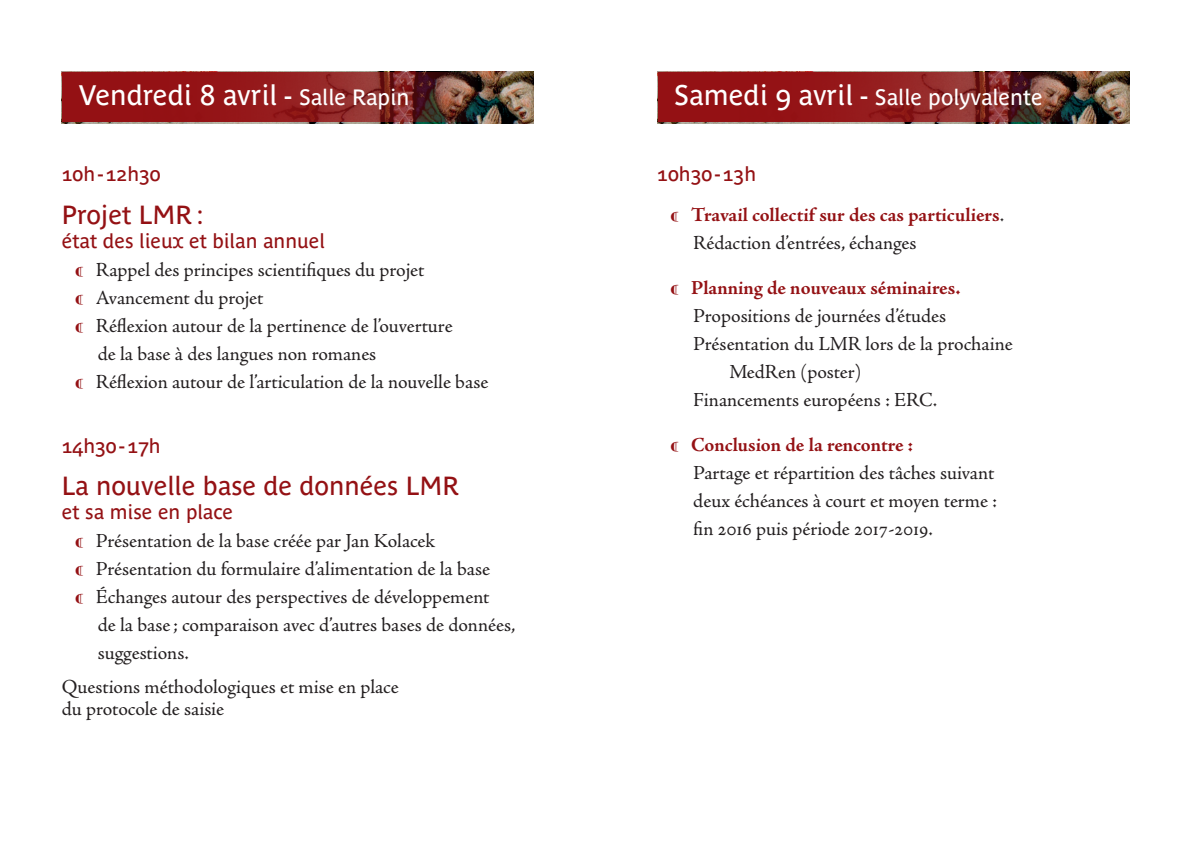
<style>
.page{position:relative;width:1191px;height:842px;background:#fff}
.page>*{position:absolute;margin:0;border:0;box-sizing:border-box;transform-origin:0 0}
.t1{font:28px "Parisine Plus";color:#fff}
.t2{font:26px "Parisine Plus";color:#941114}
.t3{font:22px "Parisine Plus";color:#fff}
.t4{font:20px/28px "Adobe Jenson Pro";letter-spacing:-.005em;color:#231f20}
.t5{font:700 20px/28px "Adobe Jenson Pro";letter-spacing:-.005em;color:#941114}
.t6{font:20px "Parisine Plus";color:#941114}
.s1{font-size:26px}
.s2{font-size:22px}
.s3{font-size:14px;color:#941114}
.s4{font-size:28px}
.s5{font-weight:400;font-size:14px}
.s6{font-weight:400;color:#231f20}
.s7{font-weight:700;color:#941114}
</style>
<div class="page">
<img style="left:62px;top:72px;width:471px;height:51px">
<svg style="left:63px;top:73px;width:415px;height:49px;background:#891f1f"></svg>
<img style="left:657px;top:72px;width:472px;height:51px">
<svg style="left:658px;top:73px;width:415px;height:49px;background:#891f1f"></svg>
<h1 class="t1" style="left:79px;top:79px;width:332px">Vendredi 8 avril <span class="s1">-</span> <span class="s2">Salle Rapin</span></h1>
<p class="t6" style="left:62px;top:163px;width:100px">10h-12h30</p>
<h2 class="t2" style="left:62px;top:200px;width:143px">Projet LMR :</h2>
<p class="t6" style="left:62px;top:229px;width:265px">état des lieux et bilan annuel</p>
<p class="t4" style="left:75px;top:256px;width:351px"><span class="s3">¶</span> Rappel des principes scientifiques du projet</p>
<p class="t4" style="left:75px;top:284px;width:190px"><span class="s3">¶</span> Avancement du projet</p>
<p class="t4" style="left:75px;top:312px;width:379px"><span class="s3">¶</span> Réflexion autour de la pertinence de l’ouverture</p>
<p class="t4" style="left:98px;top:340px;width:280px">de la base à des langues non romanes</p>
<p class="t4" style="left:75px;top:368px;width:415px"><span class="s3">¶</span> Réflexion autour de l’articulation de la nouvelle base</p>
<p class="t6" style="left:62px;top:434px;width:100px">14h30-17h</p>
<h2 class="t2" style="left:62px;top:471px;width:399px">La nouvelle base de données LMR</h2>
<p class="t6" style="left:62px;top:501px;width:173px">et sa mise en place</p>
<p class="t4" style="left:75px;top:527px;width:361px"><span class="s3">¶</span> Présentation de la base créée par Jan Kolacek</p>
<p class="t4" style="left:75px;top:555px;width:416px"><span class="s3">¶</span> Présentation du formulaire d’alimentation de la base</p>
<p class="t4" style="left:75px;top:583px;width:416px"><span class="s3">¶</span> Échanges autour des perspectives de développement</p>
<p class="t4" style="left:98px;top:611px;width:419px">de la base; comparaison avec d’autres bases de données,</p>
<p class="t4" style="left:98px;top:639px;width:93px">suggestions.</p>
<p class="t4" style="left:62px;top:676px;width:338px;line-height:22px">Questions méthodologiques et mise en place du protocole de saisie</p>
<p class="t3" style="left:674px;top:84px;width:370px"><span class="s4">Samedi 9 avril</span> <span class="s1">-</span> Salle polyvalente</p>
<p class="t6" style="left:657px;top:163px;width:100px">10h30-13h</p>
<p class="t5" style="left:693px;top:201px;width:312px;text-indent:-23px"><span class="s5">¶</span> Travail collectif sur des cas particuliers<span class="s6">.<br>Rédaction d’entrées, échanges</span></p>
<p class="t5" style="left:670px;top:274px;width:291px"><span class="s5">¶</span> Planning de nouveaux séminaires.</p>
<p class="t4" style="left:693px;top:302px;width:254px">Propositions de journées d’études</p>
<p class="t4" style="left:693px;top:330px;width:321px">Présentation du LMR lors de la prochaine</p>
<p class="t4" style="left:729px;top:358px;width:134px">MedRen (poster)</p>
<p class="t4" style="left:693px;top:386px;width:245px">Financements européens : ERC.</p>
<p class="t4" style="left:693px;top:431px;width:305px;text-indent:-23px"><span class="s3">¶</span> <span class="s7">Conclusion de la rencontre :<br></span>Partage et répartition des tâches suivant deux échéances à court et moyen terme : fin 2016 puis période 2017-2019.</p>
</div>
